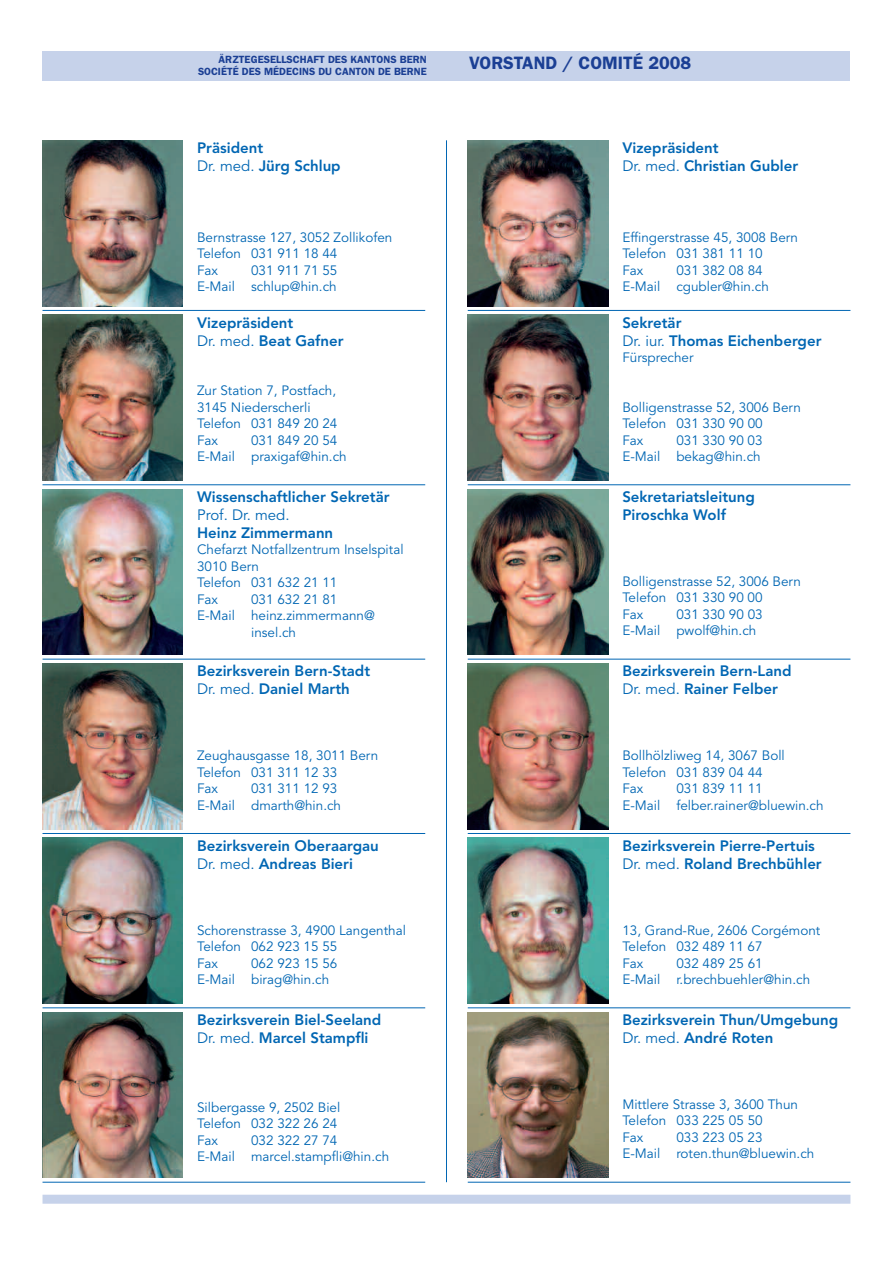
<style>
.page{position:relative;width:893px;height:1263px;background:#fff}
.page>*{position:absolute;margin:0;border:0;box-sizing:border-box;transform-origin:0 0}
.t1{font:600 18px "Franklin Gothic LT";color:#1b3f94}
.t2{font:800 15px/18px "Avenir";color:#0166b3}
.t3{font:15px "Avenir";color:#0166b3}
.t4{font:13.5px/16.5px "Avenir";color:#0166b3}
.t5{font:600 10.5px/12px "Franklin Gothic LT";color:#1b3f94;text-align:right}
.s1{font-weight:400}
</style>
<div class="page">
<div style="left:43px;top:1195px;width:807px;height:9px;background:#c6d2ea"></div>
<div style="left:43px;top:51px;width:807px;height:30px;background:#c6d2ea"></div>
<hr style="left:446px;top:140px;width:1px;height:1042px;background:#0166b3">
<img style="left:43px;top:140px;width:140px;height:166px">
<img style="left:43px;top:315px;width:140px;height:165px">
<img style="left:43px;top:489px;width:140px;height:166px">
<img style="left:43px;top:663px;width:140px;height:166px">
<img style="left:43px;top:838px;width:140px;height:165px">
<img style="left:43px;top:1012px;width:140px;height:166px">
<img style="left:468px;top:140px;width:140px;height:166px">
<img style="left:468px;top:315px;width:140px;height:165px">
<img style="left:468px;top:489px;width:140px;height:166px">
<img style="left:468px;top:663px;width:140px;height:166px">
<img style="left:468px;top:838px;width:140px;height:165px">
<img style="left:468px;top:1012px;width:140px;height:166px">
<hr style="left:468px;top:1182px;width:382px;height:1px;background:#0166b3">
<hr style="left:468px;top:1007px;width:382px;height:1px;background:#0166b3">
<hr style="left:468px;top:833px;width:382px;height:1px;background:#0166b3">
<hr style="left:468px;top:659px;width:382px;height:1px;background:#0166b3">
<hr style="left:468px;top:484px;width:382px;height:1px;background:#0166b3">
<hr style="left:468px;top:310px;width:382px;height:1px;background:#0166b3">
<hr style="left:43px;top:310px;width:382px;height:1px;background:#0166b3">
<hr style="left:43px;top:484px;width:382px;height:1px;background:#0166b3">
<hr style="left:43px;top:659px;width:382px;height:1px;background:#0166b3">
<hr style="left:43px;top:833px;width:382px;height:1px;background:#0166b3">
<hr style="left:43px;top:1007px;width:382px;height:1px;background:#0166b3">
<hr style="left:43px;top:1182px;width:382px;height:1px;background:#0166b3">
<p class="t5" style="left:198px;top:55px;width:230px">ÄRZTEGESELLSCHAFT DES KANTONS BERN<br>SOCIÉTÉ DES MÉDECINS DU CANTON DE BERNE</p>
<h1 class="t1" style="left:469px;top:57px;width:223px">VORSTAND / COMITÉ 2008</h1>
<p class="t2" style="left:197px;top:140px;width:145px">Präsident<br><span class="s1">Dr. med.</span> Jürg Schlup</p>
<p class="t4" style="left:197px;top:230px;width:197px">Bernstrasse 127, 3052 Zollikofen<br>Telefon 031 911 18 44<br>Fax</p>
<p class="t4" style="left:197px;top:263px;width:142px;text-align:right">031 911 71 55<br>E-Mail schlup@hin.ch</p>
<p class="t2" style="left:197px;top:315px;width:148px">Vizepräsident<br><span class="s1">Dr. med.</span> Beat Gafner</p>
<p class="t4" style="left:197px;top:383px;width:142px">Zur Station 7, Postfach,<br>3145 Niederscherli<br>Telefon 031 849 20 24<br>Fax</p>
<p class="t4" style="left:197px;top:433px;width:151px;text-indent:54px">031 849 20 54<br>E-Mail praxigaf@hin.ch</p>
<p class="t2" style="left:197px;top:489px;width:194px">Wissenschaftlicher Sekretär</p>
<p class="t3" style="left:197px;top:508px;width:94px">Prof. Dr. med.</p>
<p class="t2" style="left:197px;top:525px;width:138px">Heinz Zimmermann</p>
<p class="t4" style="left:197px;top:543px;width:208px">Chefarzt Notfallzentrum Inselspital<br>3010 Bern<br>Telefon 031 632 21 11<br>Fax</p>
<p class="t4" style="left:251px;top:592px;width:88px">031 632 21 81</p>
<p class="t4" style="left:197px;top:609px;width:179px">E-Mail heinz.zimmermann@</p>
<p class="t4" style="left:251px;top:625px;width:47px">insel.ch</p>
<p class="t2" style="left:197px;top:663px;width:175px">Bezirksverein Bern-Stadt<br><span class="s1">Dr. med.</span> Daniel Marth</p>
<p class="t4" style="left:197px;top:748px;width:183px">Zeughausgasse 18, 3011 Bern<br>Telefon 031 311 12 33<br>Fax</p>
<p class="t4" style="left:197px;top:781px;width:146px;text-align:right">031 311 12 93<br>E-Mail dmarth@hin.ch</p>
<p class="t2" style="left:197px;top:838px;width:183px">Bezirksverein Oberaargau<br><span class="s1">Dr. med.</span> Andreas Bieri</p>
<p class="t4" style="left:197px;top:923px;width:210px">Schorenstrasse 3, 4900 Langenthal<br>Telefon 062 923 15 55<br>Fax</p>
<p class="t4" style="left:197px;top:956px;width:142px;text-indent:54px">062 923 15 56<br>E-Mail birag@hin.ch</p>
<p class="t2" style="left:197px;top:1012px;width:186px">Bezirksverein Biel-Seeland<br><span class="s1">Dr. med.</span> Marcel Stampfli</p>
<p class="t4" style="left:197px;top:1100px;width:145px">Silbergasse 9, 2502 Biel<br>Telefon 032 322 26 24<br>Fax</p>
<p class="t4" style="left:197px;top:1133px;width:194px;text-align:center">032 322 27 74<br>E-Mail marcel.stampfli@hin.ch</p>
<p class="t2" style="left:622px;top:140px;width:177px">Vizepräsident<br><span class="s1">Dr. med.</span> Christian Gubler</p>
<p class="t4" style="left:622px;top:230px;width:177px">Effingerstrasse 45, 3008 Bern<br>Telefon 031 381 11 10<br>Fax</p>
<p class="t4" style="left:622px;top:263px;width:148px;text-indent:54px">031 382 08 84<br>E-Mail cgubler@hin.ch</p>
<p class="t2" style="left:622px;top:315px;width:201px">Sekretär<br><span class="s1">Dr. iur.</span> Thomas Eichenberger</p>
<p class="t4" style="left:622px;top:350px;width:73px">Fürsprecher</p>
<p class="t4" style="left:622px;top:400px;width:180px">Bolligenstrasse 52, 3006 Bern<br>Telefon 031 330 90 00<br>Fax</p>
<p class="t4" style="left:622px;top:433px;width:142px;text-align:right">031 330 90 03<br>E-Mail bekag@hin.ch</p>
<p class="t2" style="left:622px;top:489px;width:134px">Sekretariatsleitung<br>Piroschka Wolf</p>
<p class="t4" style="left:622px;top:574px;width:180px">Bolligenstrasse 52, 3006 Bern<br>Telefon 031 330 90 00<br>Fax</p>
<p class="t4" style="left:622px;top:607px;width:142px;text-indent:54px">031 330 90 03<br>E-Mail pwolf@hin.ch</p>
<p class="t2" style="left:622px;top:663px;width:171px">Bezirksverein Bern-Land<br><span class="s1">Dr. med.</span> Rainer Felber</p>
<p class="t4" style="left:622px;top:748px;width:164px">Bollhölzliweg 14, 3067 Boll<br>Telefon 031 839 04 44<br>Fax</p>
<p class="t4" style="left:622px;top:781px;width:203px;text-align:center">031 839 11 11<br>E-Mail felber.rainer@bluewin.ch</p>
<p class="t2" style="left:622px;top:838px;width:201px">Bezirksverein Pierre-Pertuis<br><span class="s1">Dr. med.</span> Roland Brechbühler</p>
<p class="t4" style="left:622px;top:923px;width:200px">13, Grand-Rue, 2606 Corgémont<br>Telefon 032 489 11 67<br>Fax</p>
<p class="t4" style="left:622px;top:956px;width:189px;text-align:center">032 489 25 61<br>E-Mail r.brechbuehler@hin.ch</p>
<p class="t2" style="left:622px;top:1012px;width:217px">Bezirksverein Thun/Umgebung<br><span class="s1">Dr. med.</span> André Roten</p>
<p class="t4" style="left:622px;top:1097px;width:177px">Mittlere Strasse 3, 3600 Thun<br>Telefon 033 225 05 50<br>Fax</p>
<p class="t4" style="left:622px;top:1130px;width:194px;text-align:center">033 223 05 23<br>E-Mail roten.thun@bluewin.ch</p>
</div>
